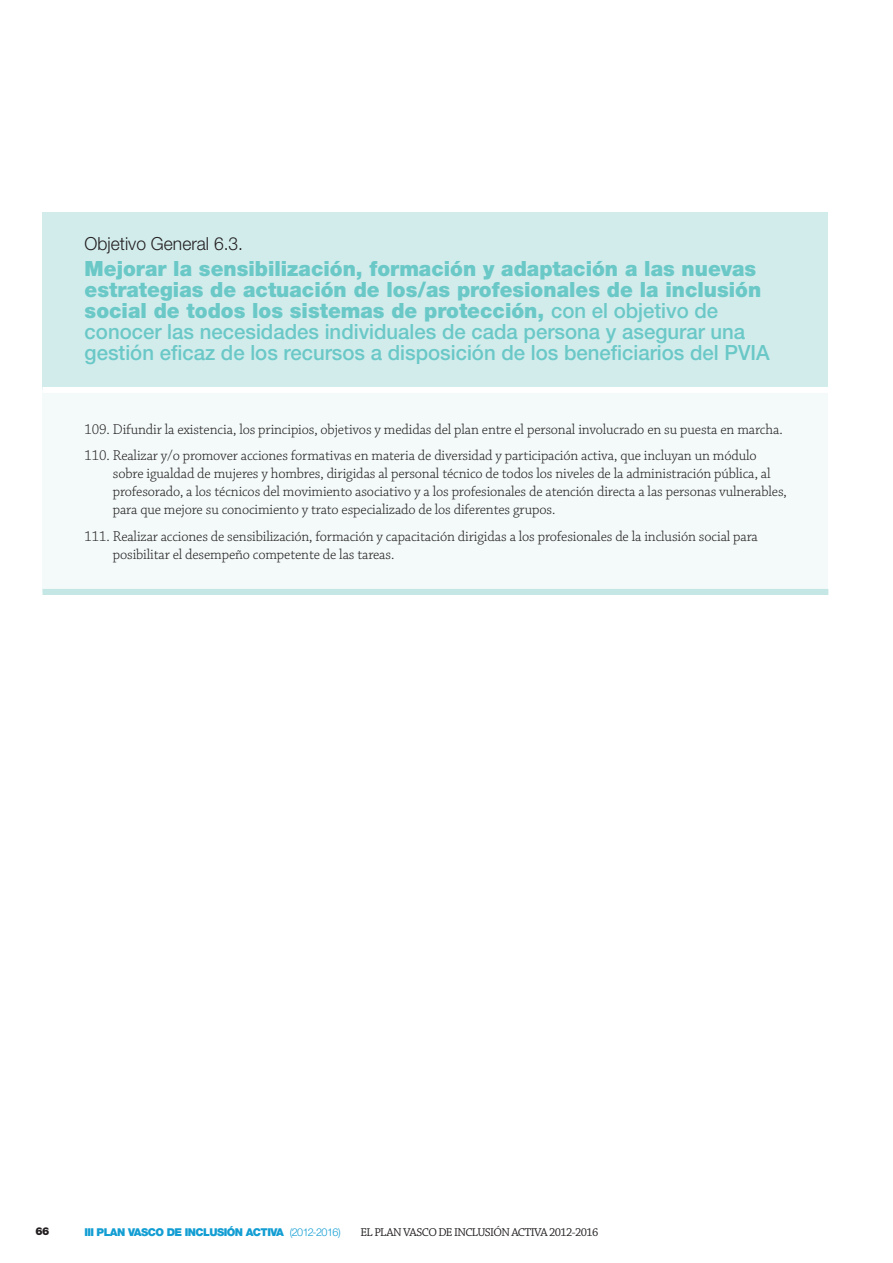
<style>
.page{position:relative;width:893px;height:1263px;background:#fff}
.page>*{position:absolute;margin:0;border:0;box-sizing:border-box;transform-origin:0 0}
.TEXTO_CORRIDO{font:900 21px/21px "Helvetica Neue";color:#6ac8c7}
.TEXTO_CORRIDO-2{font:300 18px "Helvetica Neue";color:#231f20}
.TEXTO_CORRIDO-3{font:300 15px/18px "Chaparral Pro";letter-spacing:-.01em;color:#231f20}
.t1{font:12px "Chaparral Pro";letter-spacing:-.05em;color:#231f20}
.t2{font:900 10.8px "Helvetica Neue";letter-spacing:-.05em;color:#139ed3}
.t3{font:900 10.8px "Helvetica Neue";color:#231f20}
.s1{font-weight:500}
.s2{font-weight:300}
</style>
<div class="page">
<div style="left:43px;top:213px;width:785px;height:379px;background:#f3faf9"></div>
<div style="left:43px;top:213px;width:785px;height:177px;background:#d2ecec"></div>
<div style="left:43px;top:387px;width:785px;height:6px;background:#fff"></div>
<div style="left:43px;top:589px;width:785px;height:6px;background:#c4e6e5"></div>
<p class="TEXTO_CORRIDO-2" style="left:85px;top:233px;width:160px">Objetivo General 6.3.</p>
<p class="TEXTO_CORRIDO" style="left:85px;top:258px;width:687px">Mejorar la sensibilización, formación y adaptación a las nuevas estrategias de actuación de los/as profesionales de la inclusión social de todos los sistemas de protección, <span class="s1">con el objetivo de conocer las necesidades individuales de cada persona y asegurar una gestión eficaz de los recursos a disposición de los beneficiarios del PVIA</span></p>
<p class="TEXTO_CORRIDO-3" style="left:85px;top:421px;width:700px">109. Difundir la existencia, los principios, objetivos y medidas del plan entre el personal involucrado en su puesta en marcha.</p>
<p class="TEXTO_CORRIDO-3" style="left:113px;top:447px;width:675px;text-indent:-28px">110. Realizar y/o promover acciones formativas en materia de diversidad y participación activa, que incluyan un módulo sobre igualdad de mujeres y hombres, dirigidas al personal técnico de todos los niveles de la administración pública, al profesorado, a los técnicos del movimiento asociativo y a los profesionales de atención directa a las personas vulnerables, para que mejore su conocimiento y trato especializado de los diferentes grupos.</p>
<p class="TEXTO_CORRIDO-3" style="left:113px;top:528px;width:646px;text-indent:-28px">111. Realizar acciones de sensibilización, formación y capacitación dirigidas a los profesionales de la inclusión social para posibilitar el desempeño competente de las tareas.</p>
<p class="t3" style="left:36px;top:1225px;width:15px">66</p>
<p class="t2" style="left:84px;top:1225px;width:258px">III PLAN VASCO DE INCLUSIÓN ACTIVA <span class="s2">(2012-2016)</span></p>
<p class="t1" style="left:360px;top:1225px;width:239px">EL PLAN VASCO DE INCLUSIÓN ACTIVA 2012-2016</p>
</div>
